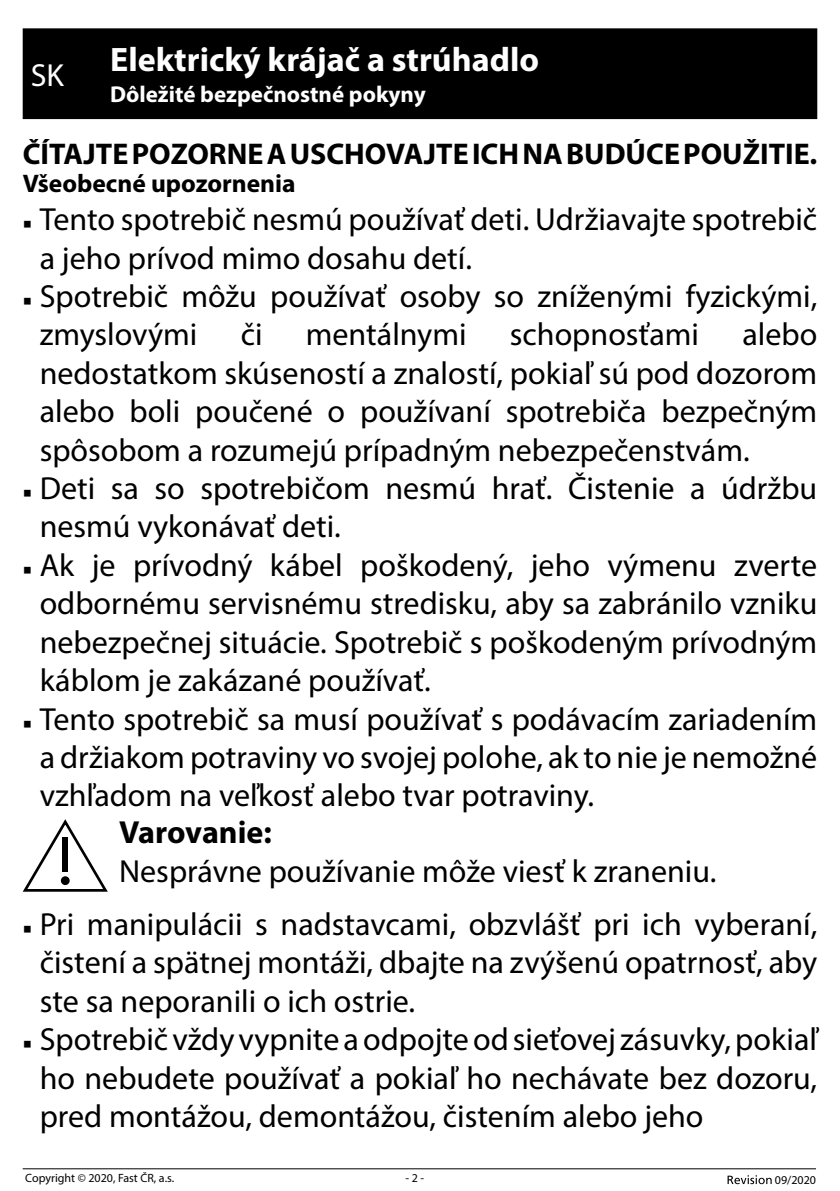
<style>
.page{position:relative;width:840px;height:1191px;background:#fff}
.page>*{position:absolute;margin:0;border:0;box-sizing:border-box;transform-origin:0 0}
.t1{font:700 34px "Myriad Pro";color:#fff}
.t2{font:32px/38.4px "Myriad Pro";color:#000;text-align:justify}
.t3{font:700 32px "Myriad Pro";letter-spacing:-.005em;color:#000}
.t4{font:32px "Myriad Pro";color:#fff}
.t5{font:700 30px "Myriad Pro";color:#000}
.t6{font:700 25.4px "Myriad Pro";color:#000}
.t7{font:700 23px "Myriad Pro";color:#fff}
.t8{font:12px "Myriad Pro";color:#000}
.s1{font-family:"Minion Pro";font-size:23px}
</style>
<div class="page">
<svg style="left:727px;top:1175px;width:44px;height:9px"></svg>
<hr style="left:23px;top:1168px;width:792px;height:1px;background:#000">
<div style="left:23px;top:28px;width:793px;height:91px;background:#000"></div>
<svg style="left:23px;top:819px;width:85px;height:72px"></svg>
<div style="left:62px;top:836px;width:6px;height:35px;background:#000"></div>
<div style="left:61px;top:876px;width:9px;height:9px;background:#000;border-radius:50%"></div>
<p class="t1" style="left:110px;top:37px;width:430px">Elektrický krájač a strúhadlo</p>
<p class="t7" style="left:110px;top:79px;width:317px">Dôležité bezpečnostné pokyny</p>
<p class="t5" style="left:23px;top:134px;width:795px">ČÍTAJTE POZORNE A USCHOVAJTE ICH NA BUDÚCE POUŽITIE.</p>
<p class="t6" style="left:23px;top:167px;width:274px">Všeobecné upozornenia</p>
<p class="t2" style="left:40px;top:200px;width:778px;text-indent:-17px"><span class="s1">■</span> Tento spotrebič nesmú používať deti. Udržiavajte spotrebič a jeho prívod mimo dosahu detí.</p>
<p class="t2" style="left:40px;top:276px;width:778px;text-indent:-17px"><span class="s1">■</span> Spotrebič môžu používať osoby so zníženými fyzickými, zmyslovými</p>
<p class="t4" style="left:31px;top:55px;width:35px">SK</p>
<p class="t2" style="left:240px;top:315px;width:23px">či</p>
<p class="t2" style="left:306px;top:315px;width:162px">mentálnymi</p>
<p class="t2" style="left:509px;top:315px;width:190px">schopnosťami</p>
<p class="t2" style="left:40px;top:315px;width:778px;text-indent:702px">alebo nedostatkom skúseností a znalostí, pokiaľ sú pod dozorom alebo boli poučené o používaní spotrebiča bezpečným spôsobom a rozumejú prípadným nebezpečenstvám.</p>
<p class="t2" style="left:40px;top:468px;width:778px;text-indent:-17px"><span class="s1">■</span> Deti sa so spotrebičom nesmú hrať. Čistenie a údržbu nesmú vykonávať deti.</p>
<p class="t2" style="left:40px;top:545px;width:778px;text-indent:-17px"><span class="s1">■</span> Ak je prívodný kábel poškodený, jeho výmenu zverte odbornému servisnému stredisku, aby sa zabránilo vzniku nebezpečnej situácie. Spotrebič s poškodeným prívodným káblom je zakázané používať.</p>
<p class="t2" style="left:40px;top:699px;width:778px;text-indent:-17px"><span class="s1">■</span> Tento spotrebič sa musí používať s podávacím zariadením a držiakom potraviny vo svojej polohe, ak to nie je nemožné vzhľadom na veľkosť alebo tvar potraviny.</p>
<p class="t3" style="left:119px;top:811px;width:154px">Varovanie:</p>
<p class="t2" style="left:119px;top:851px;width:598px">Nesprávne používanie môže viesť k zraneniu.</p>
<p class="t2" style="left:40px;top:904px;width:778px;text-indent:-17px"><span class="s1">■</span> Pri manipulácii s nadstavcami, obzvlášť pri ich vyberaní, čistení a spätnej montáži, dbajte na zvýšenú opatrnosť, aby ste sa neporanili o ich ostrie.</p>
<p class="t2" style="left:40px;top:1019px;width:778px;text-indent:-17px"><span class="s1">■</span> Spotrebič vždy vypnite a odpojte od sieťovej zásuvky, pokiaľ ho nebudete používať a pokiaľ ho nechávate bez dozoru, pred montážou, demontážou, čistením alebo jeho</p>
<p class="t8" style="left:25px;top:1170px;width:150px">Copyright © 2020, Fast ČR, a.s.</p>
<p class="t8" style="left:405px;top:1170px;width:20px">- 2 -</p>
<p class="t8" style="left:774px;top:1172px;width:43px">09/2020</p>
</div>
